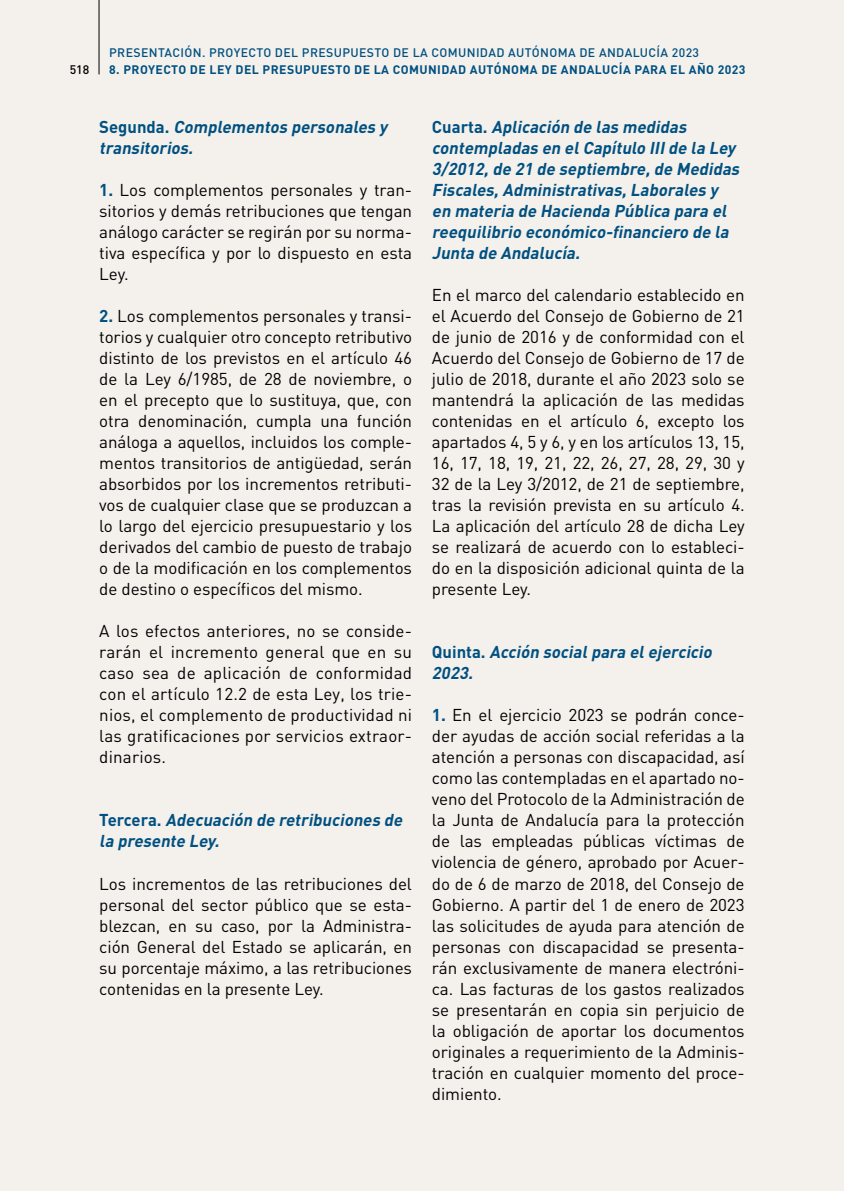
<style>
.page{position:relative;width:844px;height:1191px;background:#fff}
.page>*{position:absolute;margin:0;border:0;box-sizing:border-box;transform-origin:0 0}
._02_Texto_General_LE{font:16.97px/21px "DIN";letter-spacing:-.005em;color:#000;text-align:justify}
._51__Artículo{font:italic 700 16.97px/21px "DIN";color:#005081}
.t1{font:700 12.25px "DIN";letter-spacing:.035em;color:#005081}
.t2{font:500 12.25px "DIN";letter-spacing:.03em;color:#005081}
.t3{font:500 12.25px "DIN";color:#000}
.s1{font-style:normal}
.s2{font-weight:700;color:#005081}
</style>
<div class="page">
<div style="left:0;top:0;width:843px;height:1191px;background:#f4f1ec"></div>
<hr style="left:99px;top:0;width:1px;height:74px;background:#000">
<p class="t3" style="left:70px;top:62px;width:21px">518</p>
<p class="t2" style="left:109px;top:45px;width:591px">PRESENTACIÓN. PROYECTO DEL PRESUPUESTO DE LA COMUNIDAD AUTÓNOMA DE ANDALUCÍA 2023</p>
<p class="t1" style="left:109px;top:62px;width:637px">8. PROYECTO DE LEY DEL PRESUPUESTO DE LA COMUNIDAD AUTÓNOMA DE ANDALUCÍA PARA EL AÑO 2023</p>
<p class="_51__Artículo" style="left:99px;top:116px;width:289px"><span class="s1">S e g u n d a .</span> Complementos personales y transitorios.</p>
<p class="_02_Texto_General_LE" style="left:99px;top:179px;width:314px"><span class="s2">1.</span> Los complementos personales y tran&shy;sitorios y demás retribuciones que tengan análogo carácter se regirán por su norma&shy;tiva específica y por lo dispuesto en esta Ley.</p>
<p class="_02_Texto_General_LE" style="left:99px;top:305px;width:314px"><span class="s2">2.</span> Los complementos personales y transi&shy;torios y cualquier otro concepto retributivo distinto de los previstos en el artículo 46 de la Ley 6/1985, de 28 de noviembre, o en el precepto que lo sustituya, que, con otra denominación, cumpla una función análoga a aquellos, incluidos los comple&shy;mentos transitorios de antigüedad, serán absorbidos por los incrementos retributi&shy;vos de cualquier clase que se produzcan a lo largo del ejercicio presupuestario y los derivados del cambio de puesto de trabajo o de la modificación en los complementos de destino o específicos del mismo.</p>
<p class="_02_Texto_General_LE" style="left:99px;top:620px;width:314px">A los efectos anteriores, no se conside&shy;rarán el incremento general que en su caso sea de aplicación de conformidad con el artículo 12.2 de esta Ley, los trie&shy;nios, el complemento de productividad ni las gratificaciones por servicios extraor&shy;dinarios.</p>
<p class="_51__Artículo" style="left:99px;top:809px;width:308px"><span class="s1">Te rc e ra .</span> Adecuación de retribuciones de la presente Ley.</p>
<p class="_02_Texto_General_LE" style="left:99px;top:872px;width:314px">Los incrementos de las retribuciones del personal del sector público que se esta&shy;blezcan, en su caso, por la Administra&shy;ción General del Estado se aplicarán, en su porcentaje máximo, a las retribuciones contenidas en la presente Ley.</p>
<p class="_51__Artículo" style="left:432px;top:116px;width:312px"><span class="s1">C u a r t a .</span> Aplicación de las medidas contempladas en elCapítulo IIIde la Ley 3/2012,de 21 de septiembre,de Medidas Fiscales,Administrativas,Laborales y en materia de Hacienda Pública para el reequilibrio económico-financiero de la Junta de Andalucía.</p>
<p class="_02_Texto_General_LE" style="left:432px;top:284px;width:314px">En el marco del calendario establecido en el Acuerdo del Consejo de Gobierno de 21 de junio de 2016 y de conformidad con el Acuerdo del Consejo de Gobierno de 17 de julio de 2018, durante el año 2023 solo se mantendrá la aplicación de las medidas contenidas en el artículo 6, excepto los apartados 4, 5 y 6, y en los artículos 13, 15, 16, 17, 18, 19, 21, 22, 26, 27, 28, 29, 30 y 32 de la Ley 3/2012, de 21 de septiembre, tras la revisión prevista en su artículo 4.<br>La aplicación del artículo 28 de dicha Ley se realizará de acuerdo con lo estableci&shy;do en la disposición adicional quinta de la presente Ley.</p>
<p class="_51__Artículo" style="left:432px;top:641px;width:285px"><span class="s1">Q u i n t a .</span> Acción socialpara elejercicio<br>2023.</p>
<p class="_02_Texto_General_LE" style="left:432px;top:704px;width:314px"><span class="s2">1.</span> En el ejercicio 2023 se podrán conce&shy;der ayudas de acción social referidas a la atención a personas con discapacidad, así como las contempladas en el apartado no&shy;veno del Protocolo de la Administración de la Junta de Andalucía para la protección de las empleadas públicas víctimas de violencia de género, aprobado por Acuer&shy;do de 6 de marzo de 2018, del Consejo de Gobierno. A partir del 1 de enero de 2023 las solicitudes de ayuda para atención de personas con discapacidad se presenta&shy;rán exclusivamente de manera electróni&shy;ca. Las facturas de los gastos realizados se presentarán en copia sin perjuicio de la obligación de aportar los documentos originales a requerimiento de la Adminis&shy;tración en cualquier momento del proce&shy;dimiento.</p>
</div>
